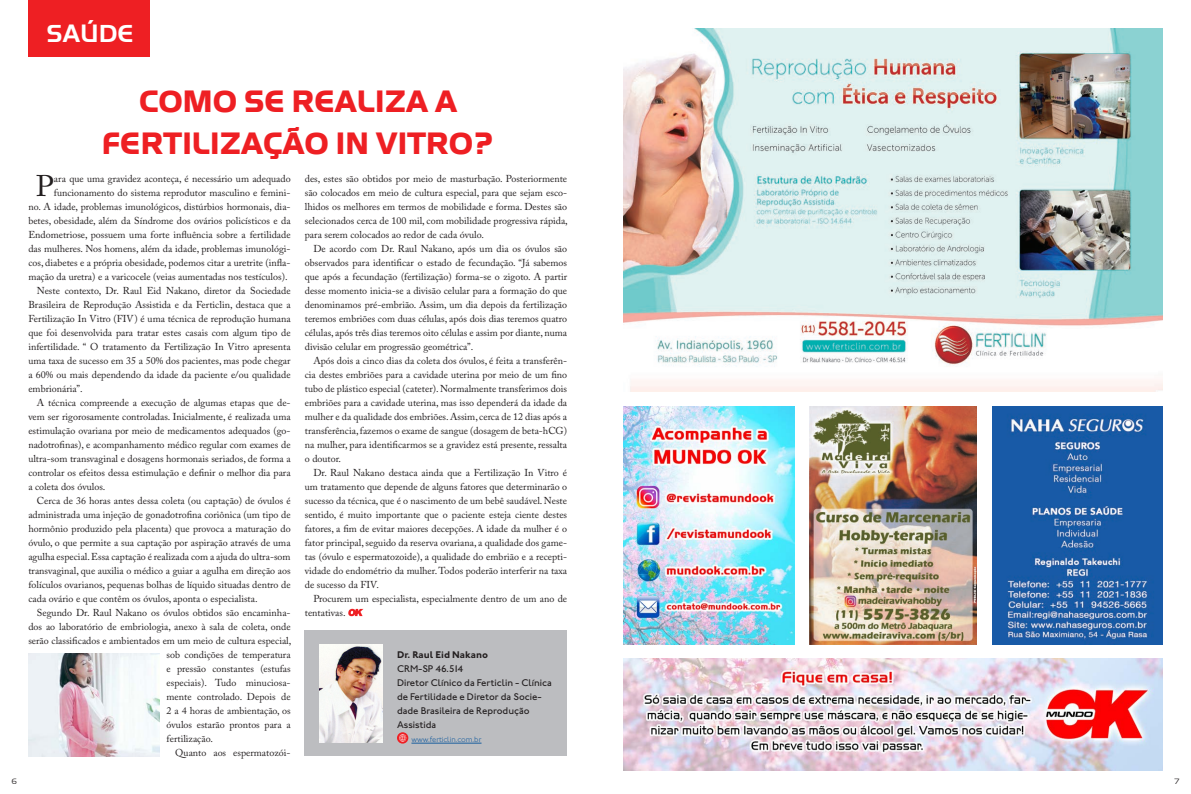
<style>
.page{position:relative;width:1191px;height:794px;background:#fff}
.page>*{position:absolute;margin:0;border:0;box-sizing:border-box;transform-origin:0 0}
.Headline_2{font:800 32px/42px "Handel Gothic ITCW02";color:#ee1f23;text-align:center}
.Corpo{font:29.7px "Adobe Caslon Pro";color:#231f20}
.t1{font:700 26px "Handel Gothic ITCW02";color:#fff}
.Corpo-2{font:10px/14px "Adobe Caslon Pro";color:#231f20;text-align:justify}
.Texto_sans_serif{font:500 10px/14px "Johnston ITC Std";color:#231f20}
.Texto_sans_serif-2{font:700 10px "Johnston ITC Std";color:#231f20}
.Texto_sans_serif-3{font:300 8px "Johnston ITC Std";color:#175d9e}
.t2{font:8px "Handel Gothic ITCW02";color:#231f20}
</style>
<div class="page">
<div style="left:305px;top:630px;width:262px;height:126px;background:#bcbdc0"></div>
<img style="left:319px;top:644px;width:64px;height:98px">
<svg style="left:397px;top:732px;width:11px;height:11px"></svg>
<svg style="left:399px;top:734px;width:7px;height:7px"></svg>
<hr style="left:411px;top:743px;width:70px;height:1px;background:#175d9e">
<div style="left:28px;top:0;width:121px;height:56px;background:#ee1f23"></div>
<svg style="left:348px;top:609px;width:15px;height:7px"></svg>
<img style="left:28px;top:653px;width:131px;height:103px">
<img style="left:624px;top:29px;width:538px;height:362px">
<img style="left:624px;top:658px;width:538px;height:112px">
<img style="left:624px;top:406px;width:170px;height:238px">
<img style="left:809px;top:406px;width:167px;height:238px">
<img style="left:992px;top:406px;width:170px;height:238px">
<p class="t1" style="left:47px;top:18px;width:89px">SAÚDE</p>
<p class="Headline_2" style="left:102px;top:79px;width:394px">COMO SE REALIZA A<br>FERTILIZAÇÃO IN VITRO?</p>
<p class="Corpo" style="left:36px;top:168px;width:20px">P</p>
<p class="Corpo-2" style="left:54px;top:172px;width:238px">ara que uma gravidez aconteça, é necessário um adequado</p>
<p class="Corpo-2" style="left:54px;top:186px;width:238px">funcionamento do sistema reprodutor masculino e femini-</p>
<p class="Corpo-2" style="left:28px;top:200px;width:264px">no. A idade, problemas imunológicos, distúrbios hormonais, dia-</p>
<p class="Corpo-2" style="left:28px;top:214px;width:264px">betes, obesidade, além da Síndrome dos ovários policísticos e da</p>
<p class="Corpo-2" style="left:28px;top:228px;width:264px">Endometriose, possuem uma forte influência sobre a fertilidade</p>
<p class="Corpo-2" style="left:28px;top:242px;width:264px">das mulheres. Nos homens, além da idade, problemas imunológi-</p>
<p class="Corpo-2" style="left:28px;top:256px;width:264px">cos, diabetes e a própria obesidade, podemos citar a uretrite (infla-</p>
<p class="Corpo-2" style="left:28px;top:270px;width:261px">mação da uretra) e a varicocele (veias aumentadas nos testículos).</p>
<p class="Corpo-2" style="left:28px;top:284px;width:264px;text-indent:8px">Neste contexto, Dr. Raul Eid Nakano, diretor da Sociedade Brasileira de Reprodução Assistida e da Ferticlin, destaca que a Fertilização In Vitro (FIV) é uma técnica de reprodução humana que foi desenvolvida para tratar estes casais com algum tipo de infertilidade. “ O tratamento da Fertilização In Vitro apresenta uma taxa de sucesso em 35 a 50% dos pacientes, mas pode chegar a 60% ou mais dependendo da idade da paciente e/ou qualidade embrionária”.</p>
<p class="Corpo-2" style="left:28px;top:396px;width:264px;text-indent:8px">A técnica compreende a execução de algumas etapas que de&shy;vem ser rigorosamente controladas. Inicialmente, é realizada uma estimulação ovariana por meio de medicamentos adequados (go&shy;nadotrofinas), e acompanhamento médico regular com exames de ultra-som transvaginal e dosagens hormonais seriados, de forma a controlar os efeitos dessa estimulação e definir o melhor dia para a coleta dos óvulos.</p>
<p class="Corpo-2" style="left:28px;top:494px;width:264px;text-indent:8px">Cerca de 36 horas antes dessa coleta (ou captação) de óvulos é administrada uma injeção de gonadotrofina coriônica (um tipo de hormônio produzido pela placenta) que provoca a maturação do óvulo, o que permite a sua captação por aspiração através de uma agulha especial. Essa captação é realizada com a ajuda do ultra-som transvaginal, que auxilia o médico a guiar a agulha em direção aos folículos ovarianos, pequenas bolhas de líquido situadas dentro de cada ovário e que contêm os óvulos, aponta o especialista.</p>
<p class="Corpo-2" style="left:37px;top:606px;width:255px">Segundo Dr. Raul Nakano os óvulos obtidos são encaminha-</p>
<p class="Corpo-2" style="left:28px;top:620px;width:264px">dos ao laboratório de embriologia, anexo à sala de coleta, onde</p>
<p class="Corpo-2" style="left:28px;top:634px;width:264px">serão classificados e ambientados em um meio de cultura especial,</p>
<p class="Corpo-2" style="left:167px;top:648px;width:126px">sob condições de temperatura</p>
<p class="Corpo-2" style="left:167px;top:662px;width:126px">e pressão constantes (estufas</p>
<p class="Corpo-2" style="left:167px;top:676px;width:126px">especiais). Tudo minuciosa-</p>
<p class="Corpo-2" style="left:167px;top:690px;width:126px">mente controlado. Depois de</p>
<p class="Corpo-2" style="left:167px;top:704px;width:126px">2 a 4 horas de ambientação, os</p>
<p class="Corpo-2" style="left:167px;top:718px;width:126px">óvulos estarão prontos para a</p>
<p class="Corpo-2" style="left:167px;top:732px;width:48px">fertilização.</p>
<p class="Corpo-2" style="left:175px;top:746px;width:117px">Quanto aos espermatozói-</p>
<p class="Corpo-2" style="left:305px;top:172px;width:264px">des, estes são obtidos por meio de masturbação. Posteriormente são colocados em meio de cultura especial, para que sejam esco&shy;lhidos os melhores em termos de mobilidade e forma. Destes são selecionados cerca de 100 mil, com mobilidade progressiva rápida, para serem colocados ao redor de cada óvulo.</p>
<p class="Corpo-2" style="left:305px;top:242px;width:264px;text-indent:8px">De acordo com Dr. Raul Nakano, após um dia os óvulos são observados para identificar o estado de fecundação. “Já sabemos que após a fecundação (fertilização) forma-se o zigoto. A partir desse momento inicia-se a divisão celular para a formação do que denominamos pré-embrião. Assim, um dia depois da fertilização teremos embriões com duas células, após dois dias teremos quatro células, após três dias teremos oito células e assim por diante, numa divisão celular em progressão geométrica”.</p>
<p class="Corpo-2" style="left:305px;top:354px;width:264px;text-indent:8px">Após dois a cinco dias da coleta dos óvulos, é feita a transferên&shy;cia destes embriões para a cavidade uterina por meio de um fino tubo de plástico especial (cateter). Normalmente transferimos dois embriões para a cavidade uterina, mas isso dependerá da idade da mulher e da qualidade dos embriões. Assim, cerca de 12 dias após a transferência, fazemos o exame de sangue (dosagem de beta-hCG) na mulher, para identificarmos se a gravidez está presente, ressalta o doutor.</p>
<p class="Corpo-2" style="left:305px;top:466px;width:264px;text-indent:8px">Dr. Raul Nakano destaca ainda que a Fertilização In Vitro é um tratamento que depende de alguns fatores que determinarão o sucesso da técnica, que é o nascimento de um bebê saudável. Neste sentido, é muito importante que o paciente esteja ciente destes fatores, a fim de evitar maiores decepções. A idade da mulher é o fator principal, seguido da reserva ovariana, a qualidade dos game&shy;tas (óvulo e espermatozoide), a qualidade do embrião e a recepti&shy;vidade do endométrio da mulher. Todos poderão interferir na taxa de sucesso da FIV.</p>
<p class="Corpo-2" style="left:305px;top:592px;width:264px;text-indent:8px">Procurem um especialista, especialmente dentro de um ano de tentativas.</p>
<p class="Texto_sans_serif-2" style="left:397px;top:649px;width:93px">Dr. Raul Eid Nakano</p>
<p class="Texto_sans_serif" style="left:397px;top:662px;width:68px">CRM-SP 46.514</p>
<p class="Texto_sans_serif" style="left:397px;top:676px;width:156px">Diretor Clínico da Ferticlin - Clínica de Fertilidade e Diretor da Socie&shy;dade Brasileira de Reprodução<br>Assistida</p>
<p class="Texto_sans_serif-3" style="left:411px;top:735px;width:72px">www.ferticlin.com.br</p>
<p class="t2" style="left:11px;top:777px;width:7px">6</p>
<p class="t2" style="left:1174px;top:777px;width:7px">7</p>
</div>
